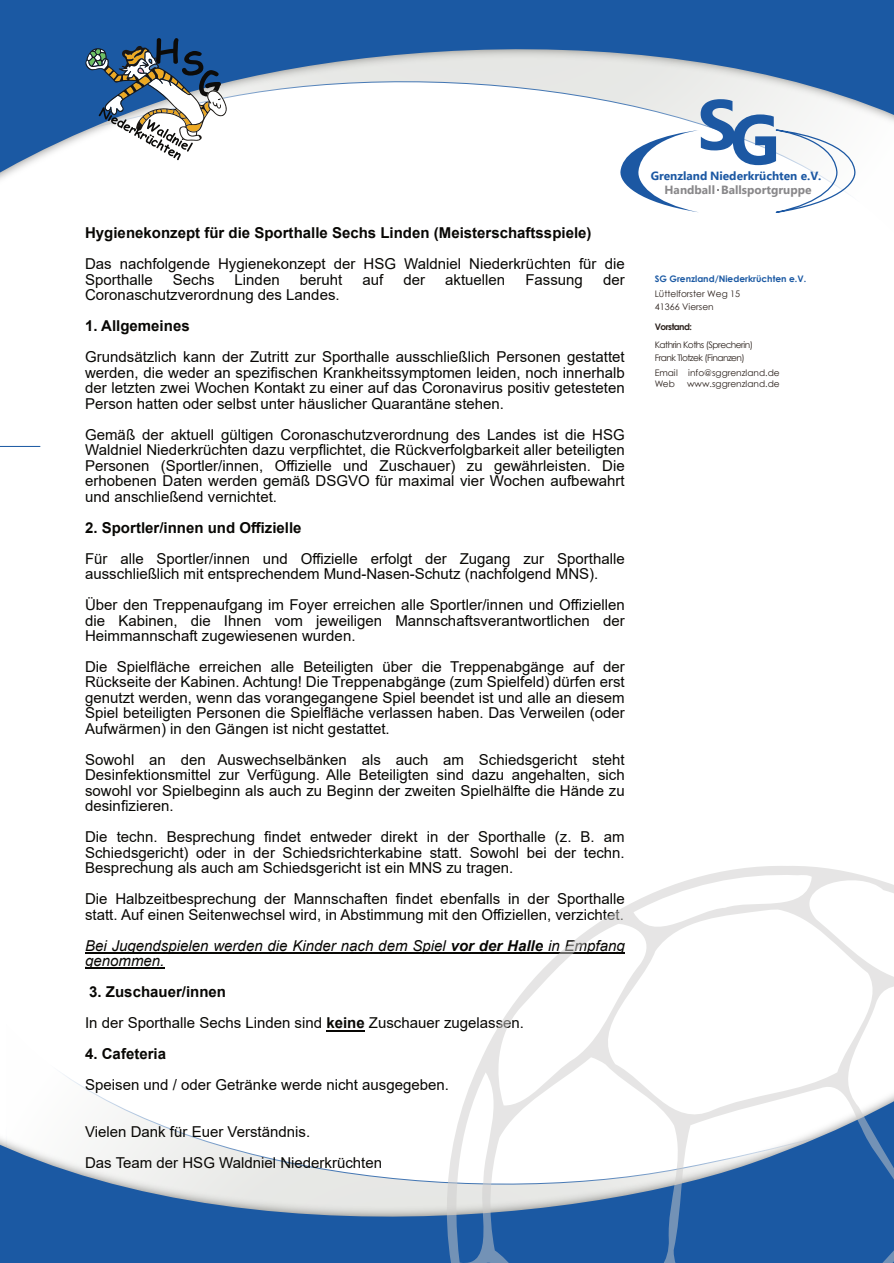
<style>
.page{position:relative;width:894px;height:1263px;background:#fff}
.page>*{position:absolute;margin:0;border:0;box-sizing:border-box;transform-origin:0 0}
.t1{font:700 70.8px "Microsoft Tai Le";color:#1c58a3}
.t2{font:15px/15.5px "Arial";color:#080704;text-align:justify}
.t3{font:700 15px "Arial";color:#080704}
.t4{font:italic 15px/15.5px "Arial";color:#080704}
.t5{font:700 11.85px "Microsoft Tai Le";color:#1c58a3}
.t6{font:700 11.85px "Microsoft Tai Le";color:#89888a}
.t7{font:9px/12.1px "Century Gothic";color:#2b211c}
.t8{font:9px/12.6px "Century Gothic";letter-spacing:-.06em;color:#2b211c}
.t9{font:700 9px "Century Gothic";color:#1b59a3}
.t10{font:700 9px "Century Gothic";letter-spacing:-.06em;color:#2b211c}
.s1{font-weight:700}
</style>
<div class="page">
<hr style="left:0;top:446px;width:40px;height:1px;background:#1b59a3">
<svg style="left:0;top:0;width:893px;height:213px"></svg>
<svg style="left:0;top:1030px;width:435px;height:233px"></svg>
<svg style="left:619px;top:130px;width:79px;height:82px"></svg>
<svg style="left:774px;top:129px;width:81px;height:84px"></svg>
<hr style="left:85px;top:952px;width:365px;height:2px;background:#080704">
<hr style="left:85px;top:968px;width:79px;height:1px;background:#080704">
<hr style="left:326px;top:1030px;width:38px;height:1px;background:#080704">
<svg style="left:85px;top:38px;width:142px;height:122px"></svg>
<svg style="left:435px;top:866px;width:458px;height:397px"></svg>
<p class="t3" style="left:85px;top:227px;width:507px">Hygienekonzept für die Sporthalle Sechs Linden (Meisterschaftsspiele)</p>
<p class="t2" style="left:85px;top:258px;width:541px">Das nachfolgende Hygienekonzept der HSG Waldniel Niederkrüchten für die<br>Sporthalle</p>
<p class="t2" style="left:173px;top:273px;width:43px">Sechs</p>
<p class="t2" style="left:234px;top:273px;width:47px">Linden</p>
<p class="t2" style="left:300px;top:273px;width:44px">beruht</p>
<p class="t2" style="left:362px;top:273px;width:22px">auf</p>
<p class="t2" style="left:403px;top:273px;width:23px">der</p>
<p class="t2" style="left:445px;top:273px;width:62px">aktuellen</p>
<p class="t2" style="left:525px;top:273px;width:59px">Fassung</p>
<p class="t2" style="left:602px;top:273px;width:23px">der</p>
<p class="t2" style="left:85px;top:289px;width:256px">Coronaschutzverordnung des Landes.</p>
<p class="t3" style="left:85px;top:320px;width:106px">1. Allgemeines</p>
<p class="t2" style="left:85px;top:351px;width:541px">Grundsätzlich kann der Zutritt zur Sporthalle ausschließlich Personen gestattet werden, die weder an spezifischen Krankheitssymptomen leiden, noch innerhalb der letzten zwei Wochen Kontakt zu einer auf das Coronavirus positiv getesteten Person hatten oder selbst unter häuslicher Quarantäne stehen.</p>
<p class="t2" style="left:85px;top:428px;width:541px">Gemäß der aktuell gültigen Coronaschutzverordnung des Landes ist die HSG Waldniel Niederkrüchten dazu verpflichtet, die Rückverfolgbarkeit aller beteiligten Personen (Sportler/innen, Offizielle und Zuschauer) zu gewährleisten. Die erhobenen Daten werden gemäß DSGVO für maximal vier Wochen aufbewahrt und anschließend vernichtet.</p>
<p class="t3" style="left:85px;top:522px;width:218px">2. Sportler/innen und Offizielle</p>
<p class="t2" style="left:85px;top:552px;width:541px">Für alle Sportler/innen und Offizielle erfolgt der Zugang zur Sporthalle ausschließlich mit entsprechendem Mund-Nasen-Schutz (nachfolgend MNS).</p>
<p class="t2" style="left:85px;top:598px;width:541px">Über den Treppenaufgang im Foyer erreichen alle Sportler/innen und Offiziellen die Kabinen, die Ihnen vom jeweiligen Mannschaftsverantwortlichen der Heimmannschaft zugewiesenen wurden.</p>
<p class="t2" style="left:85px;top:660px;width:541px">Die Spielfläche erreichen alle Beteiligten über die Treppenabgänge auf der Rückseite der Kabinen. Achtung! Die Treppenabgänge (zum Spielfeld) dürfen erst genutzt werden, wenn das vorangegangene Spiel beendet ist und alle an diesem Spiel beteiligten Personen die Spielfläche verlassen haben. Das Verweilen (oder Aufwärmen) in den Gängen ist nicht gestattet.</p>
<p class="t2" style="left:85px;top:753px;width:541px">Sowohl an den Auswechselbänken als auch am Schiedsgericht steht Desinfektionsmittel zur Verfügung. Alle Beteiligten sind dazu angehalten, sich sowohl vor Spielbeginn als auch zu Beginn der zweiten Spielhälfte die Hände zu desinfizieren.</p>
<p class="t2" style="left:85px;top:831px;width:541px">Die techn. Besprechung findet entweder direkt in der Sporthalle (z. B. am Schiedsgericht) oder in der Schiedsrichterkabine statt. Sowohl bei der techn.<br>Besprechung als auch am Schiedsgericht ist ein MNS zu tragen.</p>
<p class="t2" style="left:85px;top:893px;width:541px">Die Halbzeitbesprechung der Mannschaften findet ebenfalls in der Sporthalle statt. Auf einen Seitenwechsel wird, in Abstimmung mit den Offiziellen, verzichtet.</p>
<p class="t4" style="left:85px;top:939px;width:541px">Bei Jugendspielen werden die Kinder nach dem Spiel <span class="s1">vor der Halle</span> in Empfang genommen.</p>
<p class="t2" style="left:85px;top:978px;width:440px;line-height:31px"><span class="s1">3. Zuschauer/innen<br></span>In der Sporthalle Sechs Linden sind <span class="s1">keine</span> Zuschauer zugelassen.</p>
<p class="t3" style="left:85px;top:1048px;width:82px">4. Cafeteria</p>
<p class="t2" style="left:85px;top:1079px;width:365px">Speisen und / oder Getränke werde nicht ausgegeben.</p>
<p class="t2" style="left:85px;top:1117px;width:298px;line-height:31px">Vielen Dank für Euer Verständnis.<br>Das Team der HSG Waldniel Niederkrüchten</p>
<h1 class="t1" style="left:697px;top:96px;width:84px">S<sub>G</sub></h1>
<p class="t5" style="left:650px;top:171px;width:172px">Grenzland Niederkrüchten e.V.</p>
<p class="t6" style="left:664px;top:185px;width:148px">Handball Ballsportgruppe</p>
<p class="t9" style="left:654px;top:275px;width:153px">SG Grenzland/Niederkrüchten e.V.</p>
<p class="t7" style="left:654px;top:289px;width:87px">Lüttelforster Weg 15<br>41366 Viersen</p>
<p class="t10" style="left:654px;top:323px;width:39px">Vorstand:</p>
<p class="t8" style="left:654px;top:339px;width:100px">Kathrin Koths (Sprecherin)<br>Frank Tlotzek (Finanzen)</p>
<p class="t7" style="left:654px;top:368px;width:126px;line-height:10.9px">Email info@sggrenzland.de<br>Web</p>
<p class="t7" style="left:687px;top:378px;width:94px">www.sggrenzland.de</p>
</div>
